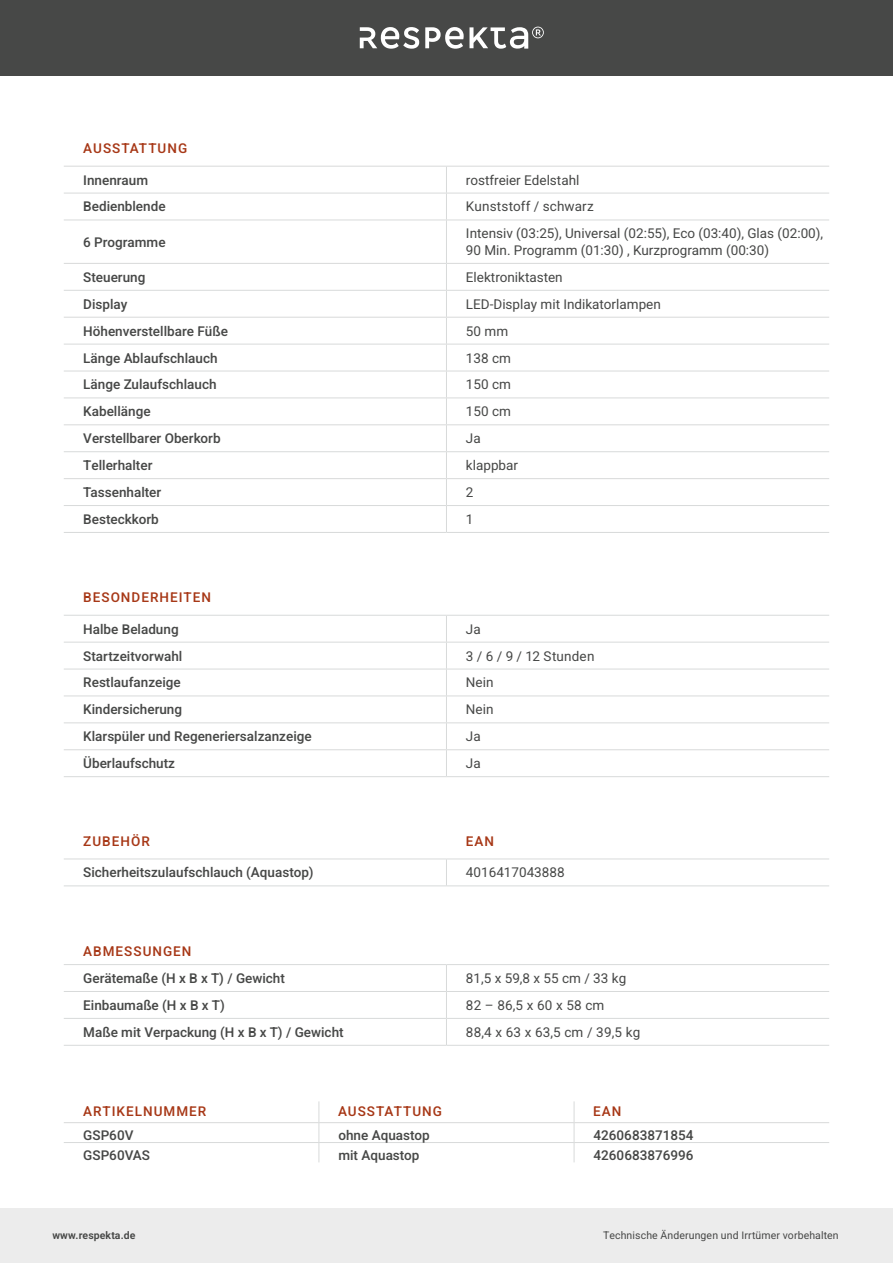
<style>
.page{position:relative;width:893px;height:1263px;background:#fff}
.page>*{position:absolute;margin:0;border:0;box-sizing:border-box;transform-origin:0 0}
.t1{font:500 13.5px "Heebo";color:#474847}
.t2{font:13.5px/16.5px "Heebo";color:#474847}
.t3{font:500 13.5px "Heebo";letter-spacing:.075em;color:#a73817}
.t4{font:10.5px "Heebo";letter-spacing:.01em;color:#474847}
.t5{font:600 10.5px "Heebo";letter-spacing:.01em;color:#474847}
</style>
<div class="page">
<div style="left:0;top:1208px;width:893px;height:55px;background:#ececec"></div>
<div style="left:0;top:0;width:893px;height:75px;background:#474847"></div>
<svg style="left:360px;top:27px;width:59px;height:22px"></svg>
<svg style="left:425px;top:27px;width:119px;height:22px"></svg>
<hr style="left:64px;top:1122px;width:255px;height:1px;background:#d8dada">
<hr style="left:319px;top:1122px;width:255px;height:1px;background:#d8dada">
<hr style="left:574px;top:1122px;width:255px;height:1px;background:#d8dada">
<svg style="left:574px;top:1101px;width:1px;height:61px"></svg>
<svg style="left:319px;top:1102px;width:1px;height:60px"></svg>
<hr style="left:64px;top:1142px;width:255px;height:1px;background:#d8dada">
<hr style="left:319px;top:1142px;width:255px;height:1px;background:#d8dada">
<hr style="left:574px;top:1142px;width:255px;height:1px;background:#d8dada">
<hr style="left:64px;top:885px;width:382px;height:1px;background:#d8dada">
<hr style="left:446px;top:885px;width:383px;height:1px;background:#d8dada">
<hr style="left:64px;top:858px;width:382px;height:1px;background:#d8dada">
<hr style="left:446px;top:858px;width:383px;height:1px;background:#d8dada">
<svg style="left:446px;top:859px;width:1px;height:26px"></svg>
<svg style="left:446px;top:167px;width:1px;height:53px"></svg>
<hr style="left:446px;top:220px;width:1px;height:43px;background:#d8dada">
<hr style="left:64px;top:263px;width:382px;height:1px;background:#d8dada">
<hr style="left:446px;top:263px;width:383px;height:1px;background:#d8dada">
<svg style="left:446px;top:264px;width:1px;height:268px"></svg>
<hr style="left:64px;top:290px;width:382px;height:1px;background:#d8dada">
<hr style="left:446px;top:290px;width:383px;height:1px;background:#d8dada">
<hr style="left:64px;top:317px;width:382px;height:1px;background:#d8dada">
<hr style="left:446px;top:317px;width:383px;height:1px;background:#d8dada">
<hr style="left:64px;top:344px;width:382px;height:1px;background:#d8dada">
<hr style="left:446px;top:344px;width:383px;height:1px;background:#d8dada">
<hr style="left:64px;top:371px;width:382px;height:1px;background:#d8dada">
<hr style="left:446px;top:371px;width:383px;height:1px;background:#d8dada">
<hr style="left:64px;top:166px;width:382px;height:1px;background:#d8dada">
<hr style="left:446px;top:166px;width:383px;height:1px;background:#d8dada">
<hr style="left:64px;top:193px;width:382px;height:1px;background:#d8dada">
<hr style="left:446px;top:193px;width:383px;height:1px;background:#d8dada">
<hr style="left:64px;top:220px;width:382px;height:1px;background:#d8dada">
<hr style="left:446px;top:220px;width:383px;height:1px;background:#d8dada">
<hr style="left:64px;top:397px;width:382px;height:1px;background:#d8dada">
<hr style="left:446px;top:397px;width:383px;height:1px;background:#d8dada">
<hr style="left:64px;top:424px;width:382px;height:1px;background:#d8dada">
<hr style="left:446px;top:424px;width:383px;height:1px;background:#d8dada">
<hr style="left:64px;top:451px;width:382px;height:1px;background:#d8dada">
<hr style="left:446px;top:451px;width:383px;height:1px;background:#d8dada">
<hr style="left:64px;top:478px;width:382px;height:1px;background:#d8dada">
<hr style="left:446px;top:478px;width:383px;height:1px;background:#d8dada">
<hr style="left:64px;top:505px;width:382px;height:1px;background:#d8dada">
<hr style="left:446px;top:505px;width:383px;height:1px;background:#d8dada">
<hr style="left:64px;top:532px;width:382px;height:1px;background:#d8dada">
<hr style="left:446px;top:532px;width:383px;height:1px;background:#d8dada">
<hr style="left:64px;top:695px;width:382px;height:1px;background:#d8dada">
<hr style="left:446px;top:695px;width:383px;height:1px;background:#d8dada">
<svg style="left:446px;top:616px;width:1px;height:160px"></svg>
<hr style="left:64px;top:722px;width:382px;height:1px;background:#d8dada">
<hr style="left:446px;top:722px;width:383px;height:1px;background:#d8dada">
<hr style="left:64px;top:749px;width:382px;height:1px;background:#d8dada">
<hr style="left:446px;top:749px;width:383px;height:1px;background:#d8dada">
<hr style="left:64px;top:776px;width:382px;height:1px;background:#d8dada">
<hr style="left:446px;top:776px;width:383px;height:1px;background:#d8dada">
<hr style="left:64px;top:615px;width:382px;height:1px;background:#d8dada">
<hr style="left:446px;top:615px;width:383px;height:1px;background:#d8dada">
<hr style="left:64px;top:642px;width:382px;height:1px;background:#d8dada">
<hr style="left:446px;top:642px;width:383px;height:1px;background:#d8dada">
<hr style="left:64px;top:669px;width:382px;height:1px;background:#d8dada">
<hr style="left:446px;top:669px;width:383px;height:1px;background:#d8dada">
<hr style="left:64px;top:964px;width:382px;height:1px;background:#d8dada">
<hr style="left:446px;top:964px;width:383px;height:1px;background:#d8dada">
<hr style="left:64px;top:991px;width:382px;height:1px;background:#d8dada">
<hr style="left:446px;top:991px;width:383px;height:1px;background:#d8dada">
<svg style="left:446px;top:965px;width:1px;height:80px"></svg>
<hr style="left:64px;top:1018px;width:382px;height:1px;background:#d8dada">
<hr style="left:446px;top:1018px;width:383px;height:1px;background:#d8dada">
<hr style="left:64px;top:1045px;width:382px;height:1px;background:#d8dada">
<hr style="left:446px;top:1045px;width:383px;height:1px;background:#d8dada">
<p class="t3" style="left:83px;top:139px;width:105px">AUSSTATTUNG</p>
<p class="t1" style="left:83px;top:170px;width:66px">Innenraum</p>
<p class="t2" style="left:466px;top:171px;width:115px">rostfreier Edelstahl</p>
<p class="t1" style="left:83px;top:197px;width:84px">Bedienblende</p>
<p class="t2" style="left:466px;top:198px;width:129px">Kunststoff / schwarz</p>
<p class="t1" style="left:83px;top:232px;width:84px">6 Programme</p>
<p class="t2" style="left:466px;top:225px;width:359px">Intensiv (03:25), Universal (02:55), Eco (03:40), Glas (02:00),<br>90 Min. Programm (01:30) , Kurzprogramm (00:30)</p>
<p class="t1" style="left:83px;top:268px;width:64px">Steuerung</p>
<p class="t2" style="left:466px;top:269px;width:98px">Elektroniktasten</p>
<p class="t1" style="left:83px;top:295px;width:46px">Display</p>
<p class="t2" style="left:466px;top:296px;width:196px">LED-Display mit Indikatorlampen</p>
<p class="t1" style="left:83px;top:321px;width:146px">Höhenverstellbare Füße</p>
<p class="t2" style="left:466px;top:323px;width:44px">50 mm</p>
<p class="t1" style="left:83px;top:348px;width:136px">Länge Ablaufschlauch</p>
<p class="t2" style="left:466px;top:349px;width:47px">138 cm</p>
<p class="t1" style="left:83px;top:375px;width:135px">Länge Zulaufschlauch</p>
<p class="t2" style="left:466px;top:376px;width:47px">150 cm</p>
<p class="t1" style="left:83px;top:402px;width:69px">Kabellänge</p>
<p class="t2" style="left:466px;top:403px;width:47px">150 cm</p>
<p class="t1" style="left:83px;top:429px;width:139px">Verstellbarer Oberkorb</p>
<p class="t2" style="left:466px;top:430px;width:16px">Ja</p>
<p class="t1" style="left:83px;top:456px;width:71px">Tellerhalter</p>
<p class="t2" style="left:466px;top:457px;width:54px">klappbar</p>
<p class="t1" style="left:83px;top:483px;width:80px">Tassenhalter</p>
<p class="t2" style="left:466px;top:484px;width:9px">2</p>
<p class="t1" style="left:83px;top:510px;width:77px">Besteckkorb</p>
<p class="t2" style="left:466px;top:511px;width:9px">1</p>
<p class="t3" style="left:83px;top:588px;width:129px">BESONDERHEITEN</p>
<p class="t1" style="left:83px;top:619px;width:97px">Halbe Beladung</p>
<p class="t2" style="left:466px;top:621px;width:16px">Ja</p>
<p class="t1" style="left:83px;top:646px;width:101px">Startzeitvorwahl</p>
<p class="t2" style="left:466px;top:647px;width:130px">3 / 6 / 9 / 12 Stunden</p>
<p class="t1" style="left:83px;top:673px;width:99px">Restlaufanzeige</p>
<p class="t2" style="left:466px;top:674px;width:29px">Nein</p>
<p class="t1" style="left:83px;top:700px;width:100px">Kindersicherung</p>
<p class="t2" style="left:466px;top:701px;width:29px">Nein</p>
<p class="t1" style="left:83px;top:727px;width:230px">Klarspüler und Regeneriersalzanzeige</p>
<p class="t2" style="left:466px;top:728px;width:16px">Ja</p>
<p class="t1" style="left:83px;top:754px;width:93px">Überlaufschutz</p>
<p class="t2" style="left:466px;top:755px;width:16px">Ja</p>
<p class="t3" style="left:83px;top:832px;width:68px">ZUBEHÖR</p>
<p class="t3" style="left:466px;top:832px;width:30px">EAN</p>
<p class="t1" style="left:83px;top:863px;width:232px">Sicherheitszulaufschlauch (Aquastop)</p>
<p class="t2" style="left:466px;top:864px;width:100px">4016417043888</p>
<p class="t3" style="left:83px;top:942px;width:110px">ABMESSUNGEN</p>
<p class="t1" style="left:83px;top:969px;width:203px">Gerätemaße (H x B x T) / Gewicht</p>
<p class="t2" style="left:466px;top:970px;width:162px">81,5 x 59,8 x 55 cm / 33 kg</p>
<p class="t1" style="left:83px;top:996px;width:143px">Einbaumaße (H x B x T)</p>
<p class="t2" style="left:466px;top:997px;width:140px">82 – 86,5 x 60 x 58 cm</p>
<p class="t1" style="left:83px;top:1023px;width:262px">Maße mit Verpackung (H x B x T) / Gewicht</p>
<p class="t2" style="left:466px;top:1024px;width:176px">88,4 x 63 x 63,5 cm / 39,5 kg</p>
<p class="t3" style="left:83px;top:1101px;width:125px">ARTIKELNUMMER</p>
<p class="t3" style="left:338px;top:1101px;width:105px">AUSSTATTUNG</p>
<p class="t3" style="left:593px;top:1101px;width:30px">EAN</p>
<p class="t1" style="left:83px;top:1125px;width:52px">GSP60V</p>
<p class="t1" style="left:338px;top:1125px;width:93px">ohne Aquastop</p>
<p class="t1" style="left:594px;top:1125px;width:101px">4260683871854</p>
<p class="t1" style="left:83px;top:1145px;width:68px">GSP60VAS</p>
<p class="t1" style="left:338px;top:1145px;width:83px">mit Aquastop</p>
<p class="t1" style="left:594px;top:1145px;width:101px">4260683876996</p>
<p class="t5" style="left:52px;top:1228px;width:85px">www.respekta.de</p>
<p class="t4" style="left:603px;top:1228px;width:237px">Technische Änderungen und Irrtümer vorbehalten</p>
</div>
